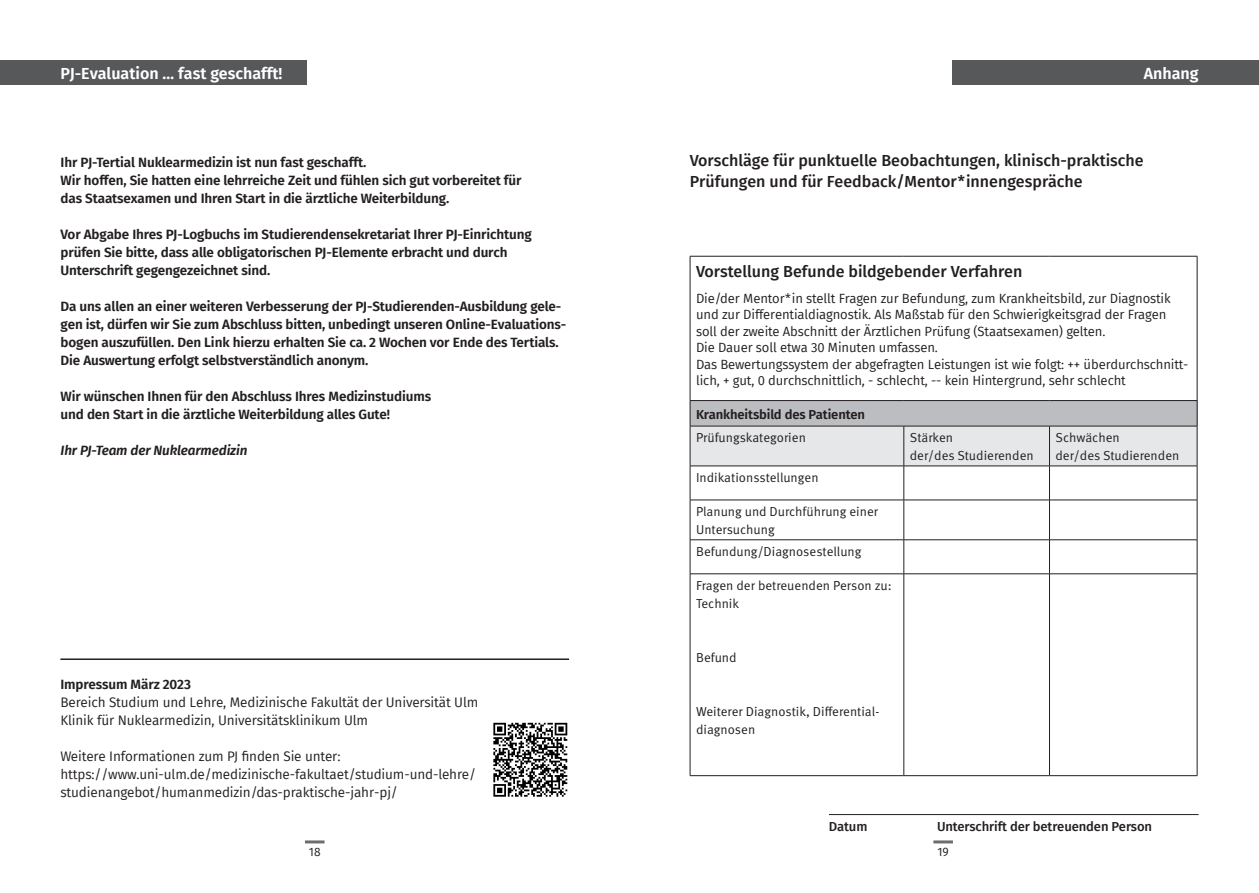
<style>
.page{position:relative;width:1259px;height:893px;background:#fff}
.page>*{position:absolute;margin:0;border:0;box-sizing:border-box;transform-origin:0 0}
.t1{font:500 16.05px/21px "Fira Sans";color:#231f20}
.t2{font:600 16.05px "Fira Sans";color:#fff}
.t3{font:600 13.5px/18px "Fira Sans";letter-spacing:-.01em;color:#231f20}
.t4{font:13.5px/18px "Fira Sans";letter-spacing:-.01em;color:#231f20}
.t5{font:italic 600 13.5px "Fira Sans";letter-spacing:-.01em;color:#231f20}
.t6{font:13.05px/16.5px "Fira Sans";letter-spacing:-.01em;color:#231f20}
.t7{font:13.05px/18px "Meta OT Norm";color:#231f20}
.t8{font:500 13.05px "Fira Sans";letter-spacing:-.01em;color:#231f20}
.t9{font:600 13.05px "Fira Sans";letter-spacing:-.01em;color:#231f20}
.t10{font:12px "Fira Sans";color:#231f20}
</style>
<div class="page">
<hr style="left:933px;top:840px;width:20px;height:3px;background:#6c6d70">
<hr style="left:305px;top:840px;width:19px;height:3px;background:#6c6d70">
<div style="left:953px;top:61px;width:306px;height:24px;background:#57585a"></div>
<div style="left:0;top:61px;width:306px;height:24px;background:#57585a"></div>
<hr style="left:60px;top:658px;width:509px;height:2px;background:#231f20">
<svg style="left:493px;top:722px;width:75px;height:70px"></svg>
<svg style="left:493px;top:723px;width:74px;height:74px"></svg>
<hr style="left:690px;top:256px;width:214px;height:1px;background:#231f20">
<hr style="left:690px;top:256px;width:1px;height:144px;background:#231f20">
<hr style="left:904px;top:256px;width:145px;height:1px;background:#231f20">
<hr style="left:1049px;top:256px;width:148px;height:1px;background:#231f20">
<hr style="left:1196px;top:256px;width:1px;height:144px;background:#231f20">
<hr style="left:690px;top:400px;width:214px;height:1px;background:#231f20">
<hr style="left:904px;top:400px;width:145px;height:1px;background:#231f20">
<hr style="left:1049px;top:400px;width:148px;height:1px;background:#231f20">
<svg style="left:690px;top:401px;width:507px;height:65px"></svg>
<hr style="left:690px;top:426px;width:214px;height:1px;background:#231f20">
<hr style="left:690px;top:426px;width:1px;height:40px;background:#231f20">
<hr style="left:904px;top:426px;width:145px;height:1px;background:#231f20">
<hr style="left:903px;top:426px;width:1px;height:40px;background:#231f20">
<hr style="left:1049px;top:426px;width:148px;height:1px;background:#231f20">
<hr style="left:1049px;top:426px;width:1px;height:40px;background:#231f20">
<hr style="left:1196px;top:426px;width:1px;height:40px;background:#231f20">
<hr style="left:690px;top:466px;width:214px;height:1px;background:#231f20">
<hr style="left:690px;top:466px;width:1px;height:34px;background:#231f20">
<hr style="left:904px;top:466px;width:145px;height:1px;background:#231f20">
<hr style="left:903px;top:466px;width:1px;height:34px;background:#231f20">
<hr style="left:1049px;top:466px;width:148px;height:1px;background:#231f20">
<hr style="left:1049px;top:466px;width:1px;height:34px;background:#231f20">
<hr style="left:1196px;top:466px;width:1px;height:34px;background:#231f20">
<hr style="left:690px;top:500px;width:214px;height:1px;background:#231f20">
<hr style="left:690px;top:500px;width:1px;height:40px;background:#231f20">
<hr style="left:904px;top:500px;width:145px;height:1px;background:#231f20">
<hr style="left:903px;top:500px;width:1px;height:40px;background:#231f20">
<hr style="left:1049px;top:500px;width:148px;height:1px;background:#231f20">
<hr style="left:1049px;top:500px;width:1px;height:40px;background:#231f20">
<hr style="left:1196px;top:500px;width:1px;height:40px;background:#231f20">
<hr style="left:690px;top:539px;width:214px;height:1px;background:#231f20">
<hr style="left:690px;top:540px;width:1px;height:34px;background:#231f20">
<hr style="left:904px;top:539px;width:145px;height:1px;background:#231f20">
<hr style="left:903px;top:540px;width:1px;height:34px;background:#231f20">
<hr style="left:1049px;top:539px;width:148px;height:1px;background:#231f20">
<hr style="left:1049px;top:540px;width:1px;height:34px;background:#231f20">
<hr style="left:1196px;top:540px;width:1px;height:34px;background:#231f20">
<hr style="left:690px;top:574px;width:214px;height:1px;background:#231f20">
<hr style="left:690px;top:574px;width:1px;height:201px;background:#231f20">
<hr style="left:904px;top:574px;width:145px;height:1px;background:#231f20">
<hr style="left:903px;top:574px;width:1px;height:201px;background:#231f20">
<hr style="left:1049px;top:574px;width:148px;height:1px;background:#231f20">
<hr style="left:1049px;top:574px;width:1px;height:201px;background:#231f20">
<hr style="left:1196px;top:574px;width:1px;height:201px;background:#231f20">
<hr style="left:690px;top:775px;width:214px;height:1px;background:#231f20">
<hr style="left:904px;top:775px;width:145px;height:1px;background:#231f20">
<hr style="left:1049px;top:775px;width:148px;height:1px;background:#231f20">
<hr style="left:829px;top:814px;width:369px;height:1px;background:#231f20">
<p class="t2" style="left:61px;top:60px;width:223px">PJ-Evaluation … fast geschafft!</p>
<p class="t3" style="left:61px;top:152px;width:462px">Ihr PJ-Tertial Nuklearmedizin ist nun fast geschafft.<br>Wir hoffen, Sie hatten eine lehrreiche Zeit und fühlen sich gut vorbereitet für das Staatsexamen und Ihren Start in die ärztliche Weiterbildung.</p>
<p class="t3" style="left:61px;top:224px;width:473px">Vor Abgabe Ihres PJ-Logbuchs im Studierendensekretariat Ihrer PJ-Einrichtung prüfen Sie bitte, dass alle obligatorischen PJ-Elemente erbracht und durch<br>Unterschrift gegengezeichnet sind.</p>
<p class="t3" style="left:61px;top:296px;width:507px">Da uns allen an einer weiteren Verbesserung der PJ-Studierenden-Ausbildung gele&shy;gen ist, dürfen wir Sie zum Abschluss bitten, unbedingt unseren Online-Evaluations&shy;bogen auszufüllen. Den Link hierzu erhalten Sie ca. 2 Wochen vor Ende des Tertials.<br>Die Auswertung erfolgt selbstverständlich anonym.</p>
<p class="t3" style="left:61px;top:386px;width:372px">Wir wünschen Ihnen für den Abschluss Ihres Medizinstudiums und den Start in die ärztliche Weiterbildung alles Gute!</p>
<p class="t5" style="left:61px;top:439px;width:188px">Ihr PJ-Team der Nuklearmedizin</p>
<p class="t3" style="left:60px;top:675px;width:132px">Impressum März 2023</p>
<p class="t4" style="left:60px;top:693px;width:419px">Bereich Studium und Lehre, Medizinische Fakultät der Universität Ulm<br>Klinik für Nuklearmedizin, Universitätsklinikum Ulm</p>
<p class="t4" style="left:60px;top:747px;width:417px">Weitere Informationen zum PJ finden Sie unter: https://www.uni-ulm.de/medizinische-fakultaet/studium-und-lehre/ studienangebot/humanmedizin/das-praktische-jahr-pj/</p>
<p class="t2" style="left:1143px;top:60px;width:56px">Anhang</p>
<p class="t1" style="left:689px;top:149px;width:455px">Vorschläge für punktuelle Beobachtungen, klinisch-praktische<br>Prüfungen und für Feedback/Mentor*innengespräche</p>
<p class="t1" style="left:696px;top:260px;width:328px">Vorstellung Befunde bildgebender Verfahren</p>
<p class="t6" style="left:696px;top:290px;width:494px">Die/der Mentor*in stellt Fragen zur Befundung, zum Krankheitsbild, zur Diagnostik und zur Differentialdiagnostik. Als Maßstab für den Schwierigkeitsgrad der Fragen soll der zweite Abschnitt der Ärztlichen Prüfung (Staatsexamen) gelten.<br>Die Dauer soll etwa 30 Minuten umfassen.<br>Das Bewertungssystem der abgefragten Leistungen ist wie folgt: ++ überdurchschnitt&shy;lich, + gut, 0 durchschnittlich, - schlecht, -- kein Hintergrund, sehr schlecht</p>
<p class="t9" style="left:696px;top:403px;width:170px">Krankheitsbild des Patienten</p>
<p class="t7" style="left:696px;top:429px;width:111px">Prüfungskategorien</p>
<p class="t7" style="left:910px;top:429px;width:125px">Stärken<br>der/des Studierenden</p>
<p class="t7" style="left:1055px;top:429px;width:125px">Schwächen<br>der/des Studierenden</p>
<p class="t7" style="left:696px;top:468px;width:124px">Indikationsstellungen</p>
<p class="t7" style="left:696px;top:502px;width:183px">Planung und Durchführung einer<br>Untersuchung</p>
<p class="t7" style="left:696px;top:542px;width:167px">Befundung/Diagnosestellung</p>
<p class="t7" style="left:696px;top:576px;width:197px">Fragen der betreuenden Person zu:<br>Technik</p>
<p class="t7" style="left:696px;top:648px;width:42px">Befund</p>
<p class="t7" style="left:696px;top:702px;width:185px">Weiterer Diagnostik, Differential&shy;diagnosen</p>
<p class="t8" style="left:829px;top:816px;width:40px">Datum</p>
<p class="t8" style="left:937px;top:816px;width:216px">Unterschrift der betreuenden Person</p>
<p class="t10" style="left:309px;top:843px;width:13px">18</p>
<p class="t10" style="left:937px;top:843px;width:13px">19</p>
</div>
